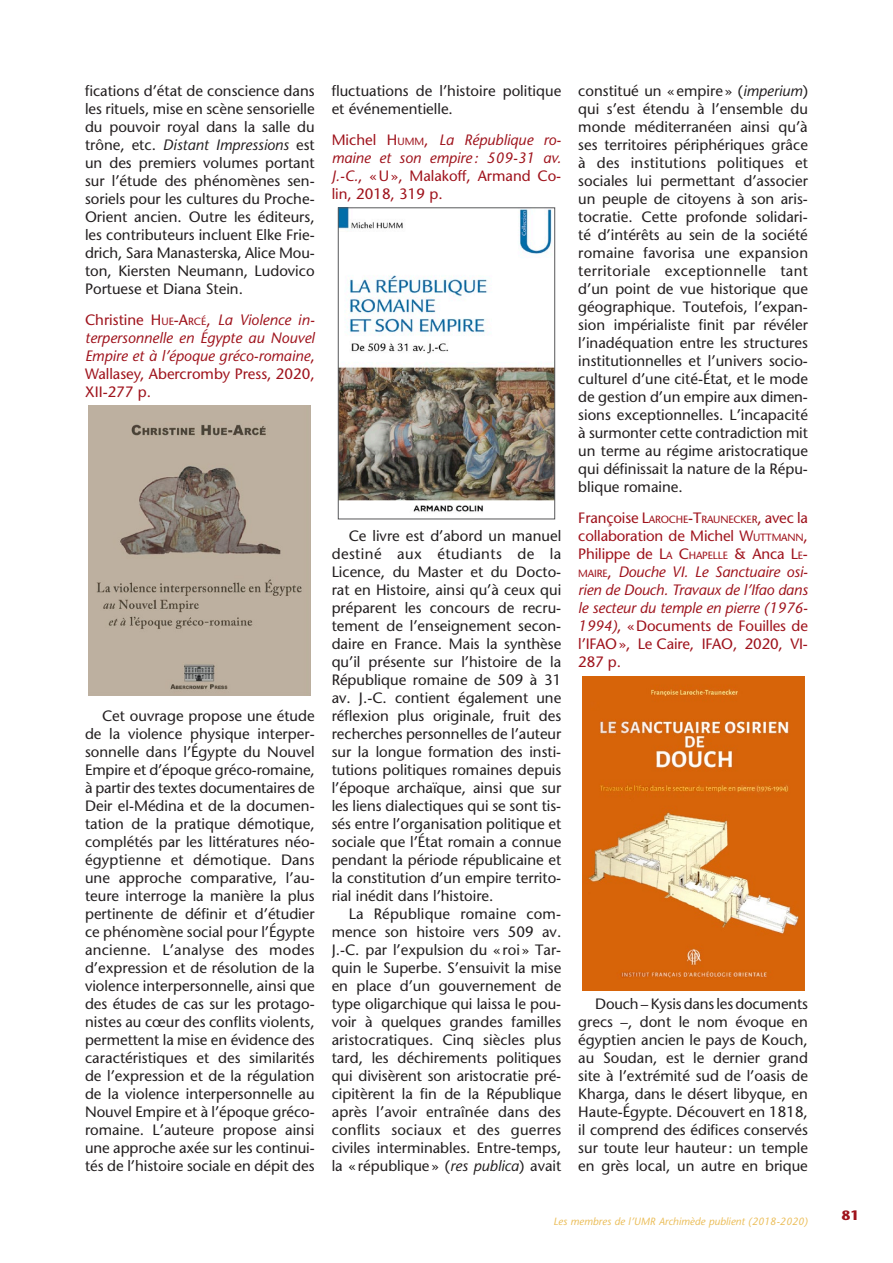
<style>
.page{position:relative;width:893px;height:1263px;background:#fff}
.page>*{position:absolute;margin:0;border:0;box-sizing:border-box;transform-origin:0 0}
.txt_Normal{font:500 15px/18px "Stone Sans Std";color:#231f20;text-align:justify}
.Ouvrage{font:500 15px/18px "Stone Sans Std";letter-spacing:-.01em;color:#9f131c;text-align:justify}
.Ouvrage-2{font:italic 500 15px/18px "Stone Sans Std";color:#9f131c;text-align:justify}
.t1{font:700 13.5px "Stone Sans Std";color:#9f131c}
.t2{font:italic 500 10.5px "Stone Sans Std";letter-spacing:.005em;color:#ebbe5a}
.s1{font-style:italic}
.s2{font-style:normal}
.s3{font-style:normal;font-size:10.5px}
.s4{font-style:inherit}
.s5{font-size:10.5px}
</style>
<div class="page">
<img style="left:89px;top:405px;width:222px;height:290px">
<img style="left:340px;top:210px;width:213px;height:302px">
<div style="left:338px;top:208px;width:217px;height:311px;border:1px solid #57585a"></div>
<img style="left:582px;top:676px;width:222px;height:314px">
<p class="txt_Normal" style="left:85px;top:82px;width:231px">fications d’état de conscience dans les rituels, mise en scène sensorielle du pouvoir royal dans la salle du trône, etc. <span class="s1">Distant Impressions</span> est un des premiers volumes portant sur l’étude des phénomènes sen&shy;soriels pour les cultures du Proche-Orient ancien. Outre les éditeurs, les contributeurs incluent Elke Frie&shy;drich, Sara Manasterska, Alice Mou&shy;ton, Kiersten Neumann, Ludovico Portuese et Diana Stein.</p>
<p class="Ouvrage-2" style="left:85px;top:311px;width:231px"><span class="s2">Christine</span> <span class="s2">H</span> <span class="s3">UE</span><span class="s2">-A</span><span class="s3">RCÉ</span><span class="s2">,</span> La Violence in&shy;terpersonnelle en Égypte au Nouvel Empire et à l’époque gréco-romaine<span class="s2">, Wallasey, Abercromby Press, 2020, XII-277 p.</span></p>
<p class="txt_Normal" style="left:332px;top:82px;width:231px">fluctuations de l’histoire politique et événementielle.</p>
<p class="Ouvrage-2" style="left:332px;top:131px;width:231px"><span class="s2">Michel</span> <span class="s2">H</span> <span class="s3">UMM</span><span class="s2">,</span> La République ro&shy;maine et son empire : 509-31 av.<br>J.‑C.<span class="s2">, «U», Malakoff, Armand Co&shy;lin, 2018, 319 p.</span></p>
<p class="txt_Normal" style="left:85px;top:707px;width:231px;text-indent:17px">Cet ouvrage propose une étude de la violence physique interper&shy;sonnelle dans l’Égypte du Nouvel Empire et d’époque gréco-romaine, à partir des textes documentaires de Deir el-Médina et de la documen&shy;tation de la pratique démotique, complétés par les littératures néo&shy;égyptienne et démotique. Dans une approche comparative, l’au&shy;teure interroge la manière la plus pertinente de définir et d’étudier ce phénomène social pour l’Égypte ancienne. L’analyse des modes d’expression et de résolution de la violence interpersonnelle, ainsi que des études de cas sur les protago&shy;nistes au cœur des conflits violents, permettent la mise en évidence des caractéristiques et des similarités de l’expression et de la régulation de la violence interpersonnelle au Nouvel Empire et à l’époque gréco&shy;romaine. L’auteure propose ainsi une approche axée sur les continui&shy;tés de l’histoire sociale en dépit des</p>
<p class="txt_Normal" style="left:332px;top:527px;width:231px;text-indent:17px">Ce livre est d’abord un manuel destiné aux étudiants de la Licence, du Master et du Docto&shy;rat en Histoire, ainsi qu’à ceux qui préparent les concours de recru&shy;tement de l’enseignement secon&shy;daire en France. Mais la synthèse qu’il présente sur l’histoire de la République romaine de 509 à 31 av. J.-C. contient également une réflexion plus originale, fruit des recherches personnelles de l’auteur sur la longue formation des insti&shy;tutions politiques romaines depuis l’époque archaïque, ainsi que sur les liens dialectiques qui se sont tis&shy;sés entre l’organisation politique et sociale que l’État romain a connue pendant la période républicaine et la constitution d’un empire territo&shy;rial inédit dans l’histoire.</p>
<p class="txt_Normal" style="left:332px;top:905px;width:231px;text-indent:17px">La République romaine com&shy;mence son histoire vers 509 av.<br>J.-C. par l’expulsion du «roi » Tar&shy;quin le Superbe. S’ensuivit la mise en place d’un gouvernement de type oligarchique qui laissa le pou&shy;voir à quelques grandes familles aristocratiques. Cinq siècles plus tard, les déchirements politiques qui divisèrent son aristocratie pré&shy;cipitèrent la fin de la République après l’avoir entraînée dans des conflits sociaux et des guerres civiles interminables. Entre-temps, la « république» (<span class="s1">res publica</span>) avait</p>
<p class="txt_Normal" style="left:578px;top:82px;width:231px">constitué un «empire» (<span class="s1">imperium</span>) qui s’est étendu à l’ensemble du monde méditerranéen ainsi qu’à ses territoires périphériques grâce à des institutions politiques et sociales lui permettant d’associer un peuple de citoyens à son aris&shy;tocratie. Cette profonde solidari&shy;té d’intérêts au sein de la société romaine favorisa une expansion territoriale exceptionnelle tant d’un point de vue historique que géographique. Toutefois, l’expan&shy;sion impérialiste finit par révéler l’inadéquation entre les structures institutionnelles et l’univers socio&shy;culturel d’une cité-État, et le mode de gestion d’un empire aux dimen&shy;sions exceptionnelles. L’incapacité à surmonter cette contradiction mit un terme au régime aristocratique qui définissait la nature de la Répu&shy;blique romaine.</p>
<p class="Ouvrage" style="left:578px;top:509px;width:231px">Françoise <span class="s4">L</span><span class="s5">AROCHE</span><span class="s4">-T</span><span class="s5">RAUNECKER</span>, avec la collaboration de Michel <span class="s4">W</span><span class="s5">UTTMANN</span>, Philippe de <span class="s4">L</span><span class="s5">A</span> <span class="s4">C</span><span class="s5">HAPELLE</span> &amp; Anca <span class="s4">L</span><span class="s5">E</span><span class="s4">-</span><span class="s5">MAIRE</span>, <span class="s1">Douche VI. Le Sanctuaire osi&shy;rien de Douch. Travaux de l’Ifao dans le secteur du temple en pierre (1976- 1994)</span>, «Documents de Fouilles de l’IFAO», Le Caire, IFAO, 2020, VI-287 p.</p>
<p class="txt_Normal" style="left:578px;top:995px;width:231px;text-indent:17px">Douch – Kysis dans les documents grecs –, dont le nom évoque en égyptien ancien le pays de Kouch, au Soudan, est le dernier grand site à l’extrémité sud de l’oasis de Kharga, dans le désert libyque, en Haute-Égypte. Découvert en 1818, il comprend des édifices conservés sur toute leur hauteur: un temple en grès local, un autre en brique</p>
<p class="t2" style="left:553px;top:1215px;width:256px">Les membres de l’UMR Archimède publient (2018-2020)</p>
<p class="t1" style="left:842px;top:1207px;width:19px">81</p>
</div>
